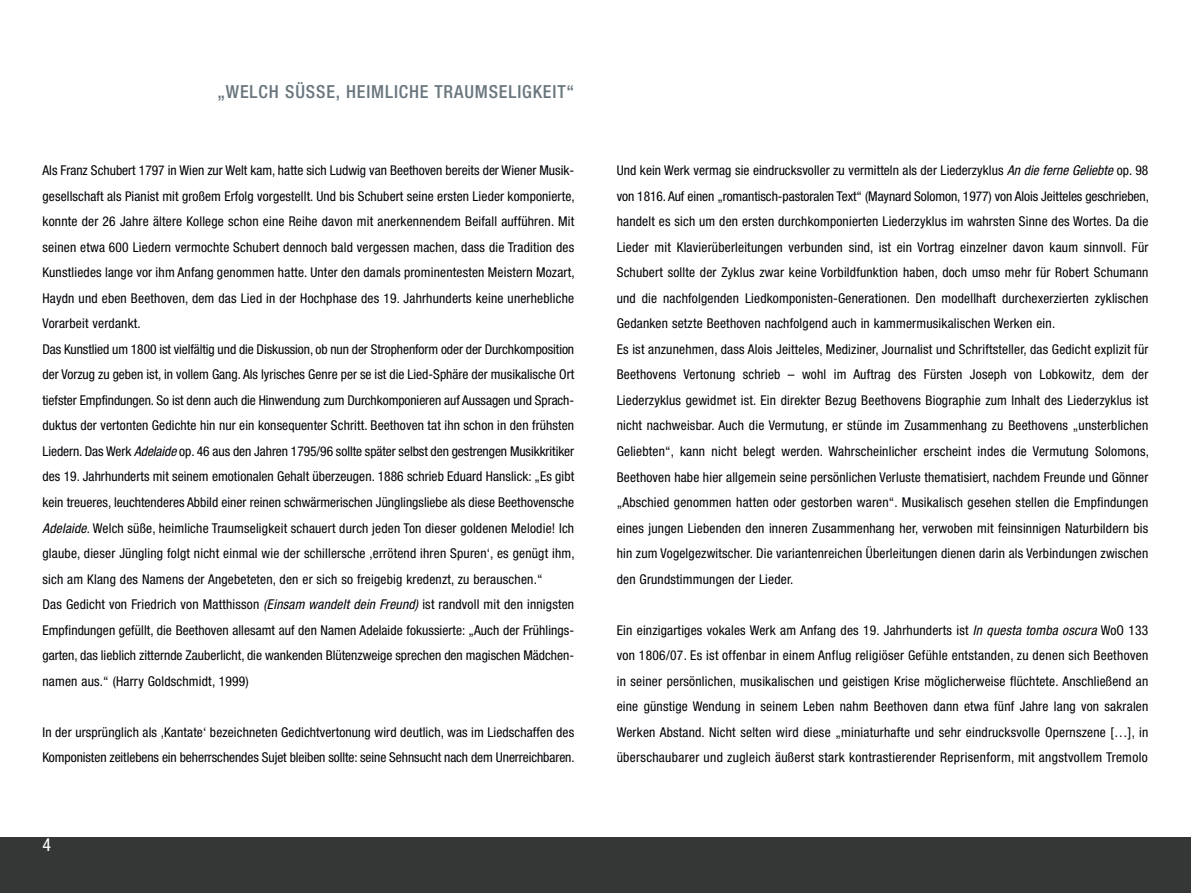
<style>
.page{position:relative;width:1191px;height:893px;background:#fff}
.page>*{position:absolute;margin:0;border:0;box-sizing:border-box;transform-origin:0 0}
.t1{font:500 condensed 18px "Helvetica Neue";letter-spacing:.05em;color:#69767e}
.t2{font:condensed 18px "Helvetica Neue";color:#fff}
.t3{font:condensed 13.5px/25.5px "Helvetica Neue";letter-spacing:.015em;color:#000006}
.t4{font:condensed 13.5px/25.5px "Helvetica Neue";letter-spacing:-.005em;color:#000006}
.s1{font-style:italic}
</style>
<div class="page">
<div style="left:0;top:838px;width:1191px;height:55px;background:#353636"></div>
<h1 class="t1" style="left:217px;top:85px;width:358px">„WELCH SÜSSE, HEIMLICHE TRAUMSELIGKEIT“</h1>
<p class="t3" style="left:42px;top:159px;width:534px">Als Franz Schubert 1797 in Wien zur Welt kam, hatte sich Ludwig van Beethoven bereits der Wiener Musik&shy;gesellschaft als Pianist mit großem Erfolg vorgestellt. Und bis Schubert seine ersten Lieder komponierte, konnte der 26 Jahre ältere Kollege schon eine Reihe davon mit anerkennendem Beifall aufführen. Mit seinen etwa 600 Liedern vermochte Schubert dennoch bald vergessen machen, dass die Tradition des Kunstliedes lange vor ihm Anfang genommen hatte. Unter den damals prominentesten Meistern Mozart, Haydn und eben Beethoven, dem das Lied in der Hochphase des 19. Jahrhunderts keine unerhebliche Vorarbeit verdankt.<br>Das Kunstlied um 1800 ist vielfältig und die Diskussion, ob nun der Strophenform oder der Durchkomposition der Vorzug zu geben ist, in vollem Gang. Als lyrisches Genre per se ist die Lied-Sphäre der musikalische Ort tiefster Empfindungen. So ist denn auch die Hinwendung zum Durchkomponieren auf Aussagen und Sprach&shy;duktus der vertonten Gedichte hin nur ein konsequenter Schritt. Beethoven tat ihn schon in den frühsten Liedern. Das Werk <span class="s1">Adelaide</span> op. 46 aus den Jahren 1795/96 sollte später selbst den gestrengen Musikkritiker des 19. Jahrhunderts mit seinem emotionalen Gehalt überzeugen. 1886 schrieb Eduard Hanslick: „Es gibt kein treueres, leuchtenderes Abbild einer reinen schwärmerischen Jünglingsliebe als diese Beethovensche <span class="s1">Adelaide</span>. Welch süße, heimliche Traumseligkeit schauert durch jeden Ton dieser goldenen Melodie! Ich glaube, dieser Jüngling folgt nicht einmal wie der schillersche ‚errötend ihren Spuren‘, es genügt ihm, sich am Klang des Namens der Angebeteten, den er sich so freigebig kredenzt, zu berauschen.“<br>Das Gedicht von Friedrich von Matthisson <span class="s1">(Einsam wandelt dein Freund)</span> ist randvoll mit den innigsten Empfindungen gefüllt, die Beethoven allesamt auf den Namen Adelaide fokussierte: „Auch der Frühlings&shy;garten, das lieblich zitternde Zauberlicht, die wankenden Blütenzweige sprechen den magischen Mädchen&shy;namen aus.“ (Harry Goldschmidt, 1999)</p>
<p class="t4" style="left:42px;top:720px;width:534px">In der ursprünglich als ‚Kantate‘ bezeichneten Gedichtvertonung wird deutlich, was im Liedschaffen des<br>Komponisten zeitlebens ein beherrschendes Sujet bleiben sollte: seine Sehnsucht nach dem Unerreichbaren.</p>
<h1 class="t2" style="left:43px;top:838px;width:10px">4</h1>
<p class="t3" style="left:617px;top:159px;width:534px">Und kein Werk vermag sie eindrucksvoller zu vermitteln als der Liederzyklus <span class="s1">An die ferne Geliebte</span> op. 98 von 1816. Auf einen „romantisch-pastoralen Text“ (Maynard Solomon, 1977) von Alois Jeitteles geschrieben, handelt es sich um den ersten durchkomponierten Liederzyklus im wahrsten Sinne des Wortes. Da die Lieder mit Klavierüberleitungen verbunden sind, ist ein Vortrag einzelner davon kaum sinnvoll. Für Schubert sollte der Zyklus zwar keine Vorbildfunktion haben, doch umso mehr für Robert Schumann und die nachfolgenden Liedkomponisten-Generationen. Den modellhaft durchexerzierten zyklischen Gedanken setzte Beethoven nachfolgend auch in kammermusikalischen Werken ein.<br>Es ist anzunehmen, dass Alois Jeitteles, Mediziner, Journalist und Schriftsteller, das Gedicht explizit für Beethovens Vertonung schrieb – wohl im Auftrag des Fürsten Joseph von Lobkowitz, dem der Liederzyklus gewidmet ist. Ein direkter Bezug Beethovens Biographie zum Inhalt des Liederzyklus ist nicht nachweisbar. Auch die Vermutung, er stünde im Zusammenhang zu Beethovens „unsterblichen Geliebten“, kann nicht belegt werden. Wahrscheinlicher erscheint indes die Vermutung Solomons, Beethoven habe hier allgemein seine persönlichen Verluste thematisiert, nachdem Freunde und Gönner „Abschied genommen hatten oder gestorben waren“. Musikalisch gesehen stellen die Empfindungen eines jungen Liebenden den inneren Zusammenhang her, verwoben mit feinsinnigen Naturbildern bis hin zum Vogelgezwitscher. Die variantenreichen Überleitungen dienen darin als Verbindungen zwischen den Grundstimmungen der Lieder.</p>
<p class="t3" style="left:616px;top:618px;width:533px;text-align:justify">Ein einzigartiges vokales Werk am Anfang des 19. Jahrhunderts ist <span class="s1">In questa tomba oscura</span> WoO 133 von 1806/07. Es ist offenbar in einem Anflug religiöser Gefühle entstanden, zu denen sich Beethoven in seiner persönlichen, musikalischen und geistigen Krise möglicherweise flüchtete. Anschließend an eine günstige Wendung in seinem Leben nahm Beethoven dann etwa fünf Jahre lang von sakralen Werken Abstand. Nicht selten wird diese „miniaturhafte und sehr eindrucksvolle Opernszene […], in überschaubarer und zugleich äußerst stark kontrastierender Reprisenform, mit angstvollem Tremolo</p>
</div>
